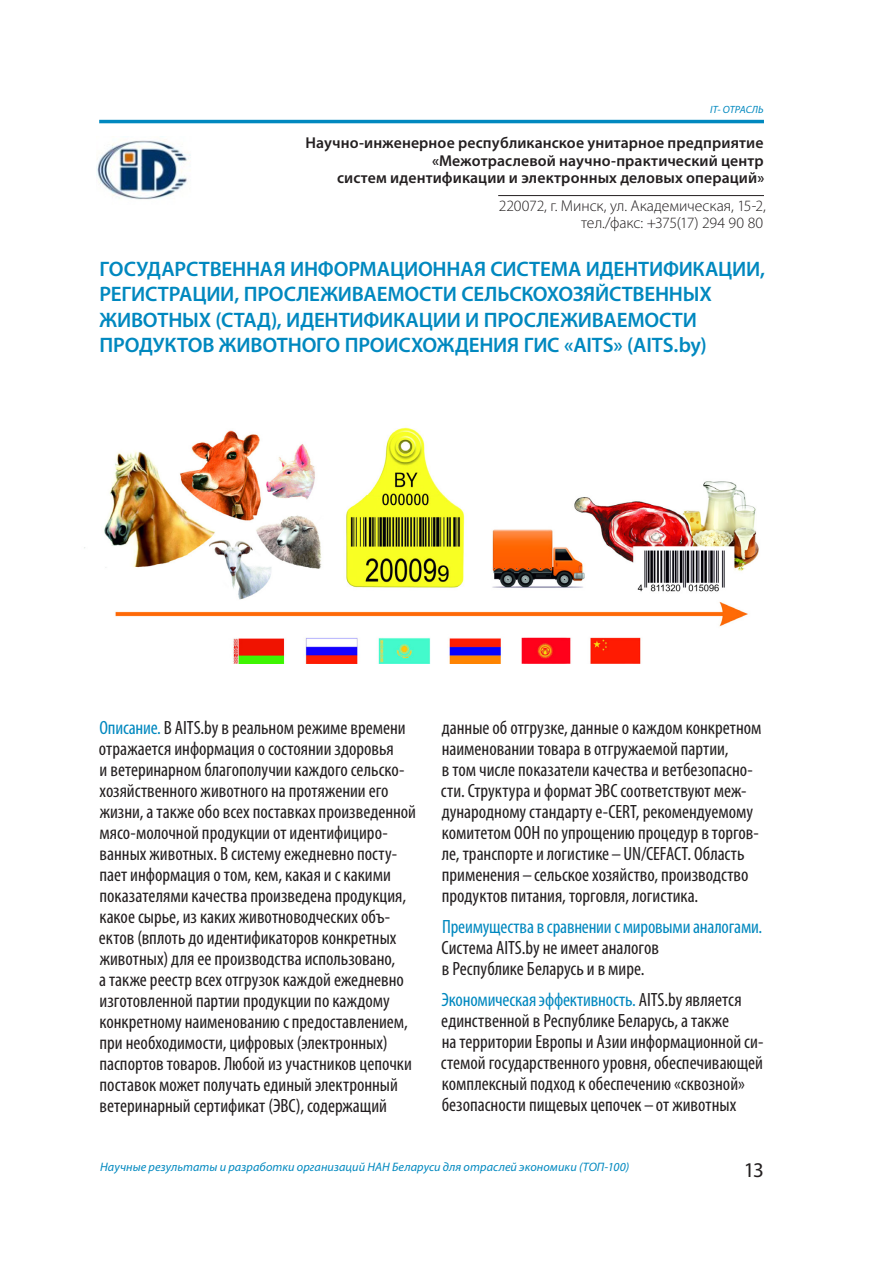
<style>
.page{position:relative;width:888px;height:1285px;background:#fff}
.page>*{position:absolute;margin:0;border:0;box-sizing:border-box;transform-origin:0 0}
.t1{font:600 21px/25.2px "Myriad Pro";letter-spacing:-.01em;color:#0088bf}
.t2{font:21px "Myriad Pro";color:#231f20}
.Основной_текст{font:condensed 19.25px/21px "Myriad Pro";color:#231f20}
.Организация{font:600 15.75px/17.5px "Myriad Pro";letter-spacing:.01em;color:#231f20;text-align:right}
.Адрес_линия{font:300 15.75px/17.5px "Myriad Pro";color:#231f20;text-align:right}
.t3{font:italic 12.25px "Myriad Pro";letter-spacing:.005em;color:#0088bf}
.t4{font:italic 10.5px "Myriad Pro";letter-spacing:.01em;color:#0088bf}
.s1{color:#0088bf}
</style>
<div class="page">
<hr style="left:99px;top:120px;width:665px;height:3px;background:#0088bf">
<hr style="left:498px;top:195px;width:266px;height:1px;background:#231f20">
<img style="left:97px;top:136px;width:94px;height:64px">
<img style="left:84px;top:427px;width:675px;height:236px">
<p class="t4" style="left:710px;top:103px;width:55px">IT- ОТРАСЛЬ</p>
<p class="Организация" style="left:306px;top:134px;width:460px">Научно-инженерное республиканское унитарное предприятие «Межотраслевой научно-практический центр<br>систем идентификации и электронных деловых операций»</p>
<p class="Адрес_линия" style="left:499px;top:197px;width:268px">220072, г. Минск, ул. Академическая, 15-2, тел./факс: +375(17) 294 90 80</p>
<p class="t1" style="left:99px;top:256px;width:667px">ГОСУДАРСТВЕННАЯ ИНФОРМАЦИОННАЯ СИСТЕМА ИДЕНТИФИКАЦИИ, РЕГИСТРАЦИИ, ПРОСЛЕЖИВАЕМОСТИ СЕЛЬСКОХОЗЯЙСТВЕННЫХ ЖИВОТНЫХ (СТАД), ИДЕНТИФИКАЦИИ И ПРОСЛЕЖИВАЕМОСТИ ПРОДУКТОВ ЖИВОТНОГО ПРОИСХОЖДЕНИЯ ГИС «AITS» (AITS.by)</p>
<p class="Основной_текст" style="left:99px;top:717px;width:319px"><span class="s1">Описание.</span> В AITS.by в реальном режиме времени отражается информация о состоянии здоровья<br>и ветеринарном благополучии каждого сельско&shy;хозяйственного животного на протяжении его жизни, а также обо всех поставках произведенной мясо-молочной продукции от идентифициро&shy;ванных животных. В систему ежедневно посту&shy;пает информация о том, кем, какая и с какими показателями качества произведена продукция, какое сырье, из каких животноводческих объ&shy;ектов (вплоть до идентификаторов конкретных животных) для ее производства использовано,<br>а также реестр всех отгрузок каждой ежедневно изготовленной партии продукции по каждому конкретному наименованию с предоставлением, при необходимости, цифровых (электронных) паспортов товаров. Любой из участников цепочки поставок может получать единый электронный ветеринарный сертификат (ЭВС), содержащий</p>
<p class="Основной_текст" style="left:441px;top:717px;width:322px">данные об отгрузке, данные о каждом конкретном наименовании товара в отгружаемой партии,<br>в том числе показатели качества и ветбезопасно&shy;сти. Структура и формат ЭВС соответствуют меж&shy;дународному стандарту e-CERT, рекомендуемому комитетом ООН по упрощению процедур в торгов&shy;ле, транспорте и логистике–UN/CEFACT. Область применения–сельское хозяйство, производство продуктов питания, торговля, логистика.</p>
<p class="Основной_текст" style="left:442px;top:916px;width:322px"><span class="s1">Преимущества в сравнении с мировыми аналогами.<br></span>Система AITS.by не имеет аналогов<br>в Республике Беларусь и в мире.</p>
<p class="Основной_текст" style="left:441px;top:988px;width:324px"><span class="s1">Экономическая эффективность.</span> AITS.by является единственной в Республике Беларусь, а также<br>на территории Европы и Азии информационной си&shy;стемой государственного уровня, обеспечивающей комплексный подход к обеспечению «сквозной» безопасности пищевых цепочек–от животных</p>
<p class="t3" style="left:100px;top:1159px;width:531px">Научные результаты и разработки организаций НАН Беларуси для отраслей экономики (ТОП-100)</p>
<p class="t2" style="left:744px;top:1157px;width:21px">13</p>
</div>
